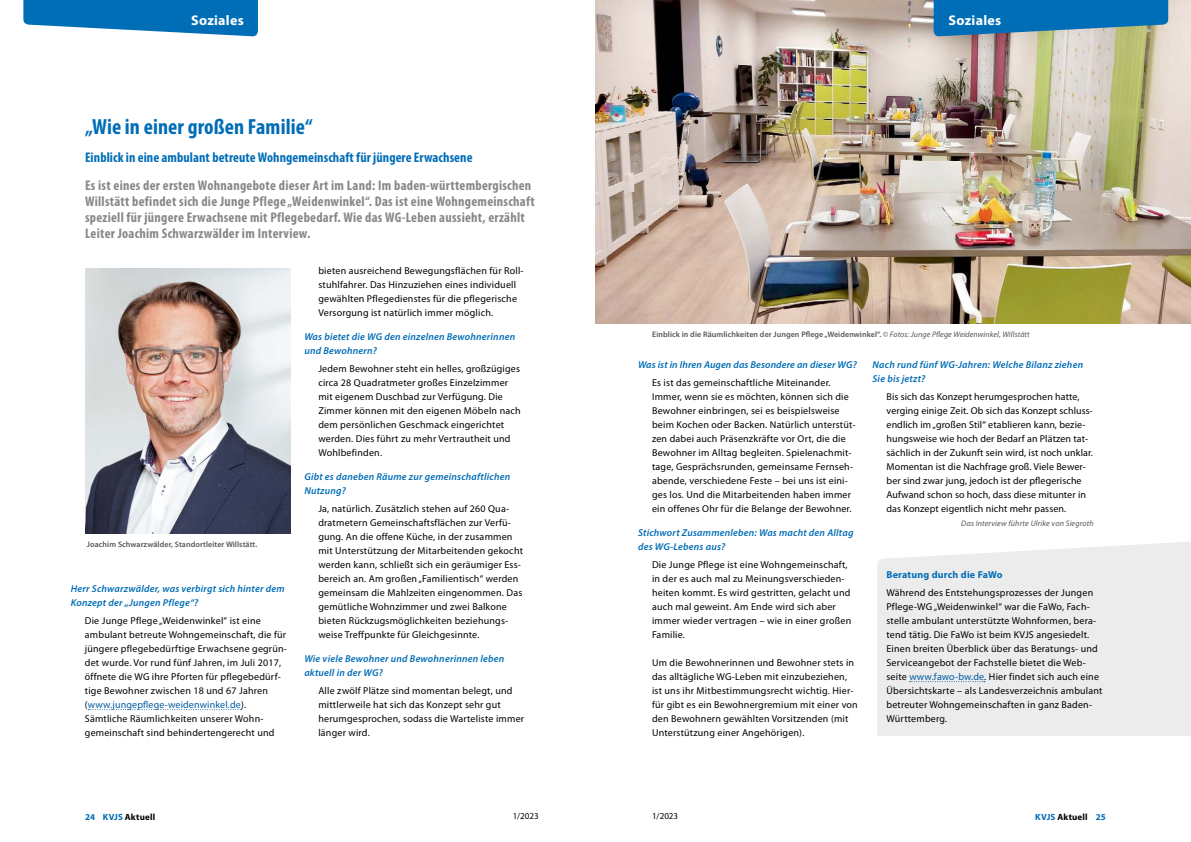
<style>
.page{position:relative;width:1191px;height:842px;background:#fff}
.page>*{position:absolute;margin:0;border:0;box-sizing:border-box;transform-origin:0 0}
.Inhalt_H1_Headline{font:700 condensed 22px "Myriad Pro";letter-spacing:.005em;color:#006db7}
.Inhalt_P_Teaser{font:700 condensed 14px/16px "Myriad Pro";letter-spacing:.02em;color:#868786}
.Inhalt_H2_Subhead{font:700 condensed 14px "Myriad Pro";letter-spacing:.005em;color:#006db7}
.t1{font:700 14px "Myriad Pro";letter-spacing:.02em;color:#fff}
.Inhalt_Interview{font:10px/14px "Myriad Pro";letter-spacing:.02em;color:#000}
.Inhalt_P_Copytext{font:10px/14px "Myriad Pro";letter-spacing:.02em;color:#000}
.Inhalt_Interview_Frage{font:italic 600 10px/14px "Myriad Pro";letter-spacing:.02em;color:#006db7}
.Inhalt_H3_Überschrift_Blau{font:700 10px "Myriad Pro";letter-spacing:.02em;color:#006db7}
.t2{font:700 9px "Myriad Pro";letter-spacing:.02em;color:#000}
.t3{font:9px "Myriad Pro";letter-spacing:.005em;color:#000}
.t4{font:600 8px "Myriad Pro";letter-spacing:.01em;color:#565655}
.Inhalt_Autor{font:italic 8px "Myriad Pro";letter-spacing:.02em;color:#565655}
.s1{color:#005ba2}
.s2{font-weight:400;font-style:italic}
.s3{color:#006db7}
</style>
<div class="page">
<img style="left:595px;top:0;width:596px;height:323px">
<svg style="left:23px;top:0;width:235px;height:36px;background:#2783c2"></svg>
<svg style="left:933px;top:0;width:235px;height:36px;background:#1f7ab3"></svg>
<svg style="left:88px;top:709px;width:154px;height:1px"></svg>
<div style="left:877px;top:542px;width:314px;height:194px;background:#ececec"></div>
<svg style="left:909px;top:681px;width:76px;height:1px"></svg>
<img style="left:85px;top:268px;width:205px;height:265px">
<h2 class="t1" style="left:191px;top:11px;width:54px">Soziales</h2>
<h2 class="t1" style="left:948px;top:11px;width:54px">Soziales</h2>
<h1 class="Inhalt_H1_Headline" style="left:85px;top:112px;width:229px">„Wie in einer großen Familie“</h1>
<h2 class="Inhalt_H2_Subhead" style="left:85px;top:148px;width:389px">Einblick in eine ambulant betreute Wohngemeinschaft für jüngere Erwachsene</h2>
<p class="Inhalt_P_Teaser" style="left:85px;top:177px;width:451px">Es ist eines der ersten Wohnangebote dieser Art im Land: Im baden-württembergischen Willstätt befindet sich die Junge Pflege „Weidenwinkel“. Das ist eine Wohngemeinschaft speziell für jüngere Erwachsene mit Pflegebedarf. Wie das WG-Leben aussieht, erzählt Leiter Joachim Schwarzwälder im Interview.</p>
<p class="t4" style="left:87px;top:539px;width:172px">Joachim Schwarzwälder, Standortleiter Willstätt.</p>
<p class="Inhalt_Interview_Frage" style="left:71px;top:581px;width:215px">Herr Schwarzwälder, was verbirgt sich hinter dem<br>Konzept der „Jungen Pflege“?</p>
<p class="Inhalt_Interview" style="left:85px;top:613px;width:203px">Die Junge Pflege „Weidenwinkel“ ist eine ambulant betreute Wohngemeinschaft, die für jüngere pflegebedürftige Erwachsene gegrün&shy;det wurde. Vor rund fünf Jahren, im Juli 2017, öffnete die WG ihre Pforten für pflegebedürf&shy;tige Bewohner zwischen 18 und 67 Jahren (<span class="s1">www.jungepflege-weidenwinkel.de</span>).</p>
<p class="Inhalt_Interview" style="left:85px;top:711px;width:191px">Sämtliche Räumlichkeiten unserer Wohn&shy;gemeinschaft sind behindertengerecht und</p>
<p class="Inhalt_Interview" style="left:318px;top:263px;width:207px">bieten ausreichend Bewegungsflächen für Roll&shy;stuhlfahrer. Das Hinzuziehen eines individuell gewählten Pflegedienstes für die pflegerische Versorgung ist natürlich immer möglich.</p>
<p class="Inhalt_Interview_Frage" style="left:304px;top:329px;width:212px">Was bietet die WG den einzelnen Bewohnerinnen und Bewohnern?</p>
<p class="Inhalt_Interview" style="left:318px;top:361px;width:204px">Jedem Bewohner steht ein helles, großzügiges circa 28 Quadratmeter großes Einzelzimmer mit eigenem Duschbad zur Verfügung. Die Zimmer können mit den eigenen Möbeln nach dem persönlichen Geschmack eingerichtet werden. Dies führt zu mehr Vertrautheit und Wohlbefinden.</p>
<p class="Inhalt_Interview_Frage" style="left:304px;top:469px;width:207px">Gibt es daneben Räume zur gemeinschaftlichen<br>Nutzung?</p>
<p class="Inhalt_Interview" style="left:318px;top:501px;width:206px">Ja, natürlich. Zusätzlich stehen auf 260 Qua&shy;dratmetern Gemeinschaftsflächen zur Verfü&shy;gung. An die offene Küche, in der zusammen mit Unterstützung der Mitarbeitenden gekocht werden kann, schließt sich ein geräumiger Ess&shy;bereich an. Am großen „Familientisch“ werden gemeinsam die Mahlzeiten eingenommen. Das gemütliche Wohnzimmer und zwei Balkone bieten Rückzugsmöglichkeiten beziehungs&shy;weise Treffpunkte für Gleichgesinnte.</p>
<p class="Inhalt_Interview_Frage" style="left:304px;top:651px;width:201px">Wie viele Bewohner und Bewohnerinnen leben aktuell in der WG?</p>
<p class="Inhalt_Interview" style="left:318px;top:683px;width:207px">Alle zwölf Plätze sind momentan belegt, und mittlerweile hat sich das Konzept sehr gut herumgesprochen, sodass die Warteliste immer länger wird.</p>
<p class="t4" style="left:652px;top:329px;width:379px">Einblick in die Räumlichkeiten der Jungen Pflege „Weidenwinkel“. <span class="s2">© Fotos: Junge Pflege Weidenwinkel, Willstätt</span></p>
<p class="Inhalt_Interview_Frage" style="left:638px;top:357px;width:220px">Was ist in Ihren Augen das Besondere an dieser WG?</p>
<p class="Inhalt_Interview" style="left:652px;top:375px;width:205px">Es ist das gemeinschaftliche Miteinander.<br>Immer, wenn sie es möchten, können sich die Bewohner einbringen, sei es beispielsweise beim Kochen oder Backen. Natürlich unterstüt&shy;zen dabei auch Präsenzkräfte vor Ort, die die Bewohner im Alltag begleiten. Spielenachmit&shy;tage, Gesprächsrunden, gemeinsame Fernseh&shy;abende, verschiedene Feste – bei uns ist eini&shy;ges los. Und die Mitarbeitenden haben immer ein offenes Ohr für die Belange der Bewohner.</p>
<p class="Inhalt_Interview_Frage" style="left:638px;top:525px;width:217px">Stichwort Zusammenleben: Was macht den Alltag des WG-Lebens aus?</p>
<p class="Inhalt_Interview" style="left:652px;top:557px;width:201px">Die Junge Pflege ist eine Wohngemeinschaft, in der es auch mal zu Meinungsverschieden&shy;heiten kommt. Es wird gestritten, gelacht und auch mal geweint. Am Ende wird sich aber immer wieder vertragen – wie in einer großen Familie.</p>
<p class="Inhalt_Interview" style="left:652px;top:655px;width:207px">Um die Bewohnerinnen und Bewohner stets in das alltägliche WG-Leben mit einzubeziehen, ist uns ihr Mitbestimmungsrecht wichtig. Hier&shy;für gibt es ein Bewohnergremium mit einer von den Bewohnern gewählten Vorsitzenden (mit Unterstützung einer Angehörigen).</p>
<p class="Inhalt_Interview_Frage" style="left:872px;top:357px;width:212px">Nach rund fünf WG-Jahren: Welche Bilanz ziehen<br>Sie bis jetzt?</p>
<p class="Inhalt_Interview" style="left:886px;top:389px;width:208px">Bis sich das Konzept herumgesprochen hatte, verging einige Zeit. Ob sich das Konzept schluss&shy;endlich im „großen Stil“ etablieren kann, bezie&shy;hungsweise wie hoch der Bedarf an Plätzen tat&shy;sächlich in der Zukunft sein wird, ist noch unklar.<br>Momentan ist die Nachfrage groß. Viele Bewer&shy;ber sind zwar jung, jedoch ist der pflegerische Aufwand schon so hoch, dass diese mitunter in das Konzept eigentlich nicht mehr passen.</p>
<p class="Inhalt_Autor" style="left:961px;top:518px;width:134px">Das Interview führte Ulrike von Siegroth</p>
<h3 class="Inhalt_H3_Überschrift_Blau" style="left:886px;top:568px;width:118px">Beratung durch die FaWo</h3>
<p class="Inhalt_P_Copytext" style="left:886px;top:585px;width:218px">Während des Entstehungsprozesses der Jungen Pflege-WG „Weidenwinkel“ war die FaWo, Fach&shy;stelle ambulant unterstützte Wohnformen, bera&shy;tend tätig. Die FaWo ist beim KVJS angesiedelt.<br>Einen breiten Überblick über das Beratungs- und Serviceangebot der Fachstelle bietet die Web&shy;seite <span class="s1">www.fawo-bw.de</span>. Hier findet sich auch eine Übersichtskarte – als Landesverzeichnis ambulant betreuter Wohngemeinschaften in ganz Baden-Württemberg.</p>
<p class="t2" style="left:85px;top:811px;width:72px"><span class="s3">24 KVJS</span> Aktuell</p>
<p class="t3" style="left:513px;top:811px;width:27px">1/2023</p>
<p class="t3" style="left:652px;top:811px;width:27px">1/2023</p>
<p class="t2" style="left:1035px;top:811px;width:72px"><span class="s3">KVJS</span> Aktuell <span class="s3">25</span></p>
</div>
